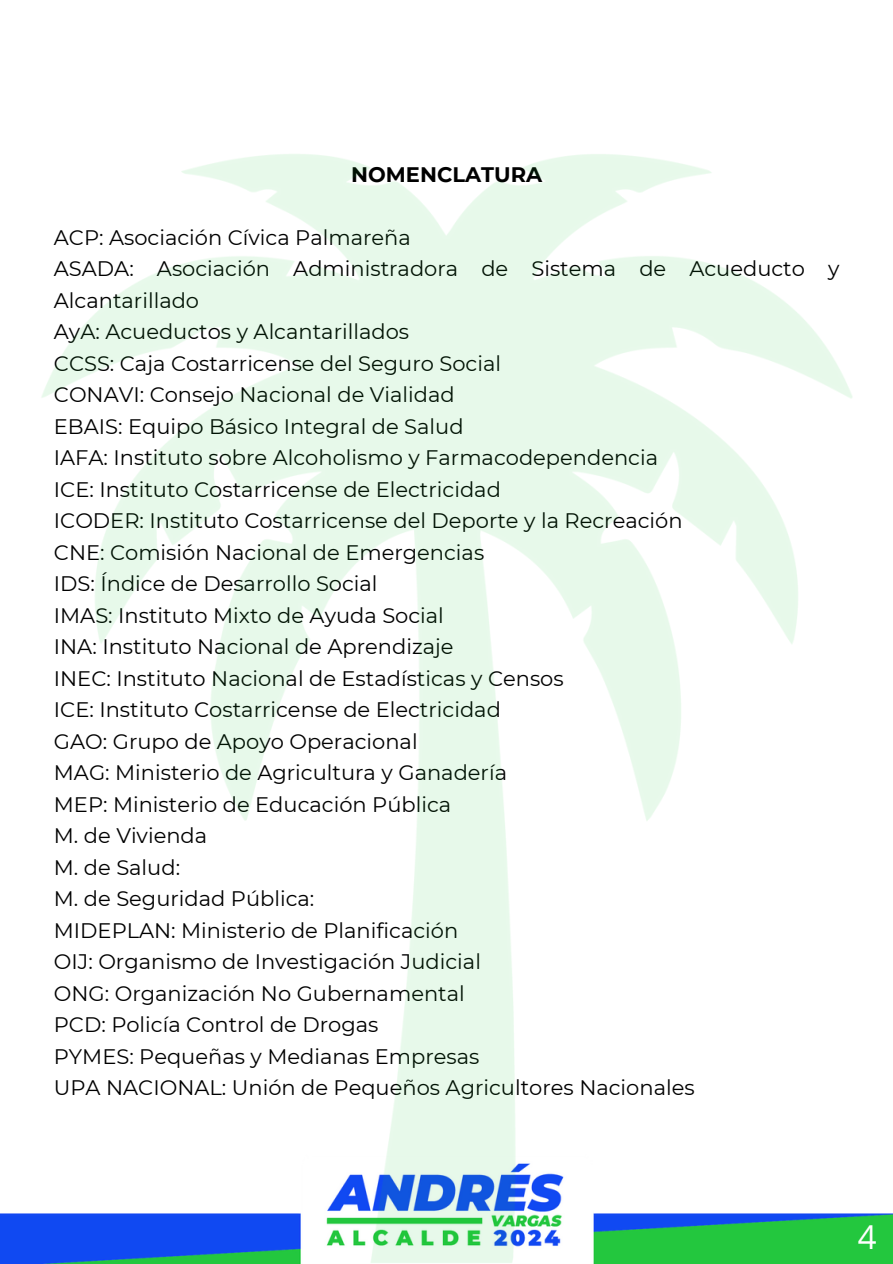
<style>
.page{position:relative;width:893px;height:1264px;background:#fff}
.page>*{position:absolute;margin:0;border:0;box-sizing:border-box;transform-origin:0 0}
.t1{font:33px "Open Sans";color:#fff}
.t2{font:21px/31.5px "Montserrat";color:#000}
.t3{font:700 21px "Montserrat";color:#000}
</style>
<div class="page">
<img style="left:0;top:154px;width:892px;height:1109px">
<p class="t3" style="left:351px;top:161px;width:192px">NOMENCLATURA</p>
<p class="t2" style="left:54px;top:221px;width:358px">ACP: Asociación Cívica Palmareña</p>
<p class="t2" style="left:54px;top:253px;width:787px">ASADA: Asociación Administradora de Sistema de Acueducto y<br>Alcantarillado</p>
<p class="t2" style="left:54px;top:316px;width:356px">AyA: Acueductos y Alcantarillados</p>
<p class="t2" style="left:54px;top:347px;width:448px">CCSS: Caja Costarricense del Seguro Social</p>
<p class="t2" style="left:54px;top:379px;width:402px">CONAVI: Consejo Nacional de Vialidad</p>
<p class="t2" style="left:54px;top:410px;width:411px">EBAIS: Equipo Básico Integral de Salud</p>
<p class="t2" style="left:54px;top:442px;width:605px">IAFA: Instituto sobre Alcoholismo y Farmacodependencia</p>
<p class="t2" style="left:54px;top:473px;width:448px">ICE: Instituto Costarricense de Electricidad</p>
<p class="t2" style="left:54px;top:505px;width:630px">ICODER: Instituto Costarricense del Deporte y la Recreación</p>
<p class="t2" style="left:54px;top:536px;width:432px">CNE: Comisión Nacional de Emergencias</p>
<p class="t2" style="left:54px;top:568px;width:325px">IDS: Índice de Desarrollo Social</p>
<p class="t2" style="left:54px;top:599px;width:391px">IMAS: Instituto Mixto de Ayuda Social</p>
<p class="t2" style="left:54px;top:631px;width:401px">INA: Instituto Nacional de Aprendizaje</p>
<p class="t2" style="left:54px;top:662px;width:511px">INEC: Instituto Nacional de Estadísticas y Censos</p>
<p class="t2" style="left:54px;top:694px;width:448px">ICE: Instituto Costarricense de Electricidad</p>
<p class="t2" style="left:54px;top:725px;width:365px">GAO: Grupo de Apoyo Operacional</p>
<p class="t2" style="left:54px;top:757px;width:454px">MAG: Ministerio de Agricultura y Ganadería</p>
<p class="t2" style="left:54px;top:788px;width:399px">MEP: Ministerio de Educación Pública</p>
<p class="t2" style="left:54px;top:820px;width:155px">M. de Vivienda</p>
<p class="t2" style="left:54px;top:851px;width:128px">M. de Salud:</p>
<p class="t2" style="left:54px;top:883px;width:262px">M. de Seguridad Pública:</p>
<p class="t2" style="left:54px;top:914px;width:406px">MIDEPLAN: Ministerio de Planificación</p>
<p class="t2" style="left:54px;top:946px;width:428px">OIJ: Organismo de Investigación Judicial</p>
<p class="t2" style="left:54px;top:977px;width:412px">ONG: Organización No Gubernamental</p>
<p class="t2" style="left:54px;top:1009px;width:326px">PCD: Policía Control de Drogas</p>
<p class="t2" style="left:54px;top:1040px;width:427px">PYMES: Pequeñas y Medianas Empresas</p>
<p class="t2" style="left:54px;top:1072px;width:642px">UPA NACIONAL: Unión de Pequeños Agricultores Nacionales</p>
<p class="t1" style="left:857px;top:1213px;width:20px">4</p>
</div>
